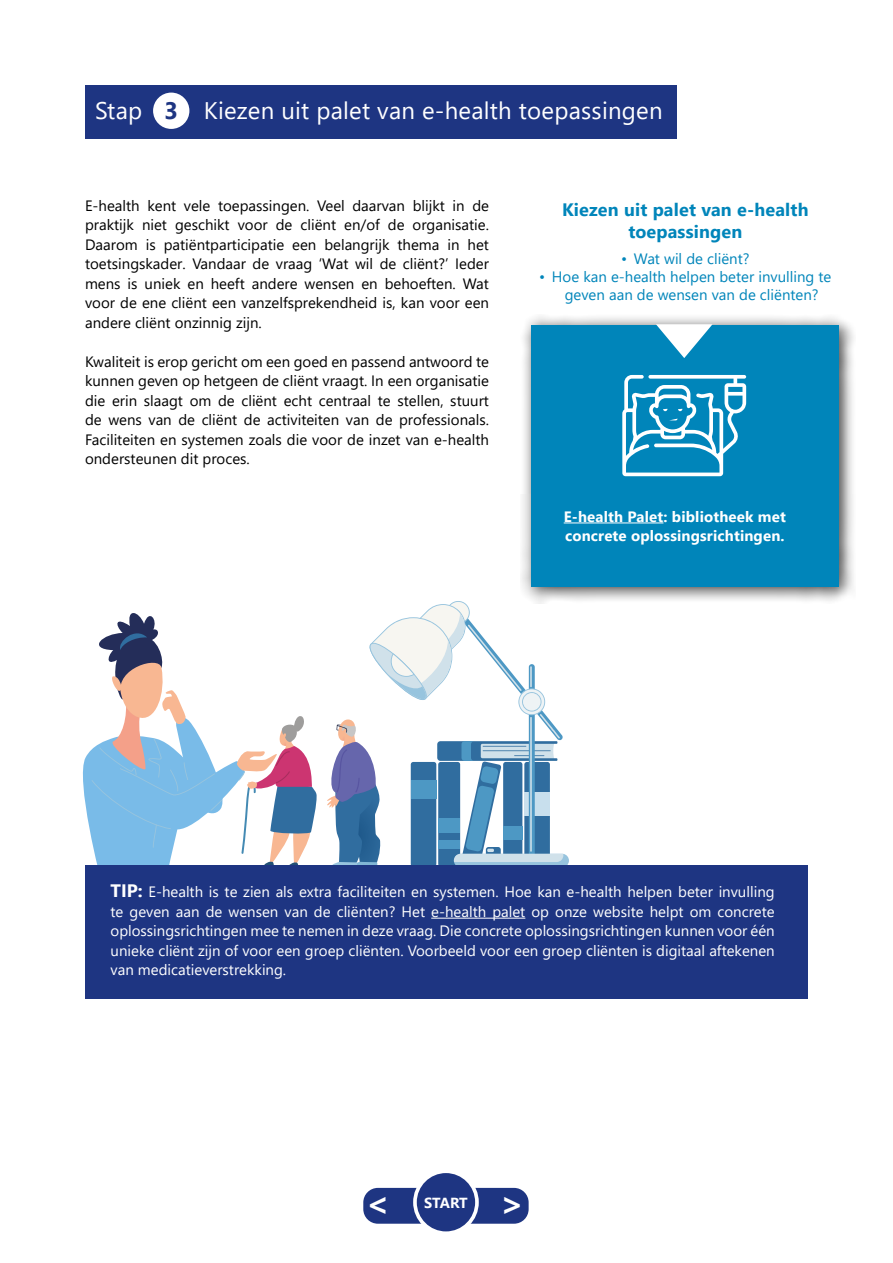
<style>
.page{position:relative;width:893px;height:1263px;background:#fff}
.page>*{position:absolute;margin:0;border:0;box-sizing:border-box;transform-origin:0 0}
.t1{font:700 34.05px "Segoe UI";color:#fff}
.t2{font:24px "Segoe UI";letter-spacing:.01em;color:#fff}
.t3{font:700 23.85px "Segoe UI";color:#1e3582}
.t4{font:700 18px/21.6px "Segoe UI";letter-spacing:.01em;color:#0085ba;text-align:center}
.t5{font:15px/19.5px "Segoe UI";color:#000;text-align:justify}
.t6{font:15px/19.5px "Segoe UI";color:#fff;text-align:justify}
.t7{font:15px/18px "Segoe UI";color:#0085ba}
.t8{font:700 15px/19.5px "Segoe UI";letter-spacing:.01em;color:#fff}
.t9{font:700 14.55px "Segoe UI";letter-spacing:-.01em;color:#fff}
.s1{font-weight:700;font-size:18px}
</style>
<div class="page">
<div style="left:85px;top:85px;width:591px;height:53px;background:#1e3582"></div>
<div style="left:153px;top:93px;width:36px;height:36px;background:#fff;border-radius:50%"></div>
<div style="left:521px;top:314px;width:335px;height:290px;background:#000;opacity:.75"></div>
<div style="left:531px;top:325px;width:308px;height:262px;background:#0085ba"></div>
<hr style="left:564px;top:522px;width:99px;height:1px;background:#fff">
<svg style="left:656px;top:324px;width:56px;height:34px"></svg>
<svg style="left:622px;top:375px;width:124px;height:101px"></svg>
<svg style="left:327px;top:601px;width:242px;height:264px"></svg>
<svg style="left:83px;top:613px;width:234px;height:252px"></svg>
<div style="left:85px;top:865px;width:723px;height:133px;background:#1e3582"></div>
<hr style="left:431px;top:918px;width:94px;height:1px;background:#fff">
<div style="left:363px;top:1188px;width:166px;height:36px;background:#1e3582;border-radius:15px"></div>
<div style="left:415px;top:1171px;width:62px;height:62px;background:#1e3582;border-radius:50%"></div>
<div style="left:413px;top:1169px;width:66px;height:66px;border:4px solid #fff;border-radius:50%"></div>
<h2 class="t2" style="left:95px;top:88px;width:49px">Stap</h2>
<h2 class="t2" style="left:204px;top:88px;width:460px">Kiezen uit palet van e-health toepassingen</h2>
<h3 class="t3" style="left:164px;top:88px;width:15px">3</h3>
<p class="t5" style="left:85px;top:194px;width:405px">E-health kent vele toepassingen. Veel daarvan blijkt in de praktijk niet geschikt voor de cliënt en/of de organisatie.<br>Daarom is patiëntparticipatie een belangrijk thema in het toetsingskader. Vandaar de vraag ‘Wat wil de cliënt?’ Ieder mens is uniek en heeft andere wensen en behoeften. Wat voor de ene cliënt een vanzelfsprekendheid is, kan voor een andere cliënt onzinnig zijn.</p>
<p class="t5" style="left:85px;top:350px;width:405px">Kwaliteit is erop gericht om een goed en passend antwoord te kunnen geven op hetgeen de cliënt vraagt. In een organisatie die erin slaagt om de cliënt echt centraal te stellen, stuurt de wens van de cliënt de activiteiten van de professionals.<br>Faciliteiten en systemen zoals die voor de inzet van e-health ondersteunen dit proces.</p>
<p class="t4" style="left:562px;top:198px;width:248px">Kiezen uit palet van e-health toepassingen</p>
<p class="t7" style="left:621px;top:249px;width:130px">• Wat wil de cliënt?</p>
<p class="t7" style="left:565px;top:267px;width:268px;text-indent:-26px">• Hoe kan e-health helpen beter invulling te geven aan de wensen van de cliënten?</p>
<p class="t8" style="left:564px;top:505px;width:224px">E-health Palet: bibliotheek met concrete oplossingsrichtingen.</p>
<p class="t6" style="left:111px;top:881px;width:666px"><span class="s1">TIP:</span> E-health is te zien als extra faciliteiten en systemen. Hoe kan e-health helpen beter invulling te geven aan de wensen van de cliënten? Het e-health palet op onze website helpt om concrete oplossingsrichtingen mee te nemen in deze vraag. Die concrete oplossingsrichtingen kunnen voor één unieke cliënt zijn of voor een groep cliënten. Voorbeeld voor een groep cliënten is digitaal aftekenen van medicatieverstrekking.</p>
<h1 class="t1" style="left:366px;top:1170px;width:26px">&lt;</h1>
<p class="t9" style="left:424px;top:1189px;width:45px">START</p>
</div>
